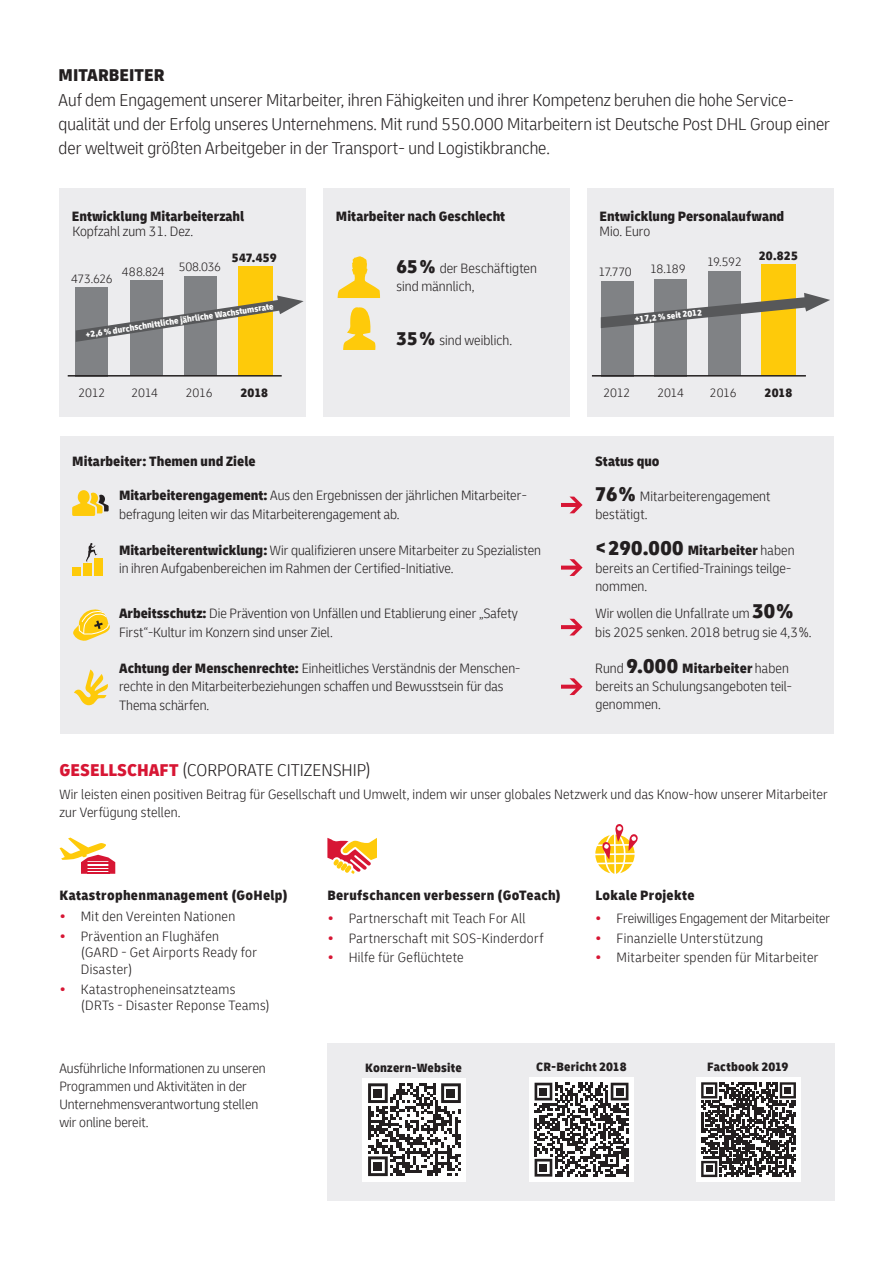
<style>
.page{position:relative;width:893px;height:1263px;background:#fff}
.page>*{position:absolute;margin:0;border:0;box-sizing:border-box;transform-origin:0 0}
.t1{font:300 condensed 18px/24.3px "Delivery";color:#231f20}
.t2{font:900 condensed 18px "Delivery";color:#231f20}
.t3{font:300 condensed 14.25px/18.3px "Delivery";color:#231f20}
.t4{font:300 condensed 14.25px/16.2px "Delivery";letter-spacing:.025em;color:#231f20}
.t5{font:900 condensed 14.25px "Delivery";letter-spacing:.005em;color:#231f20}
.t6{font:900 condensed 14.25px "Delivery";letter-spacing:.025em;color:#231f20}
.t7{font:300 condensed 14.25px "Delivery";letter-spacing:.02em;color:#231f20}
.t8{font:300 condensed 12.75px "Delivery";letter-spacing:-.03em;color:#231f20}
.t9{font:900 condensed 12.75px "Delivery";letter-spacing:.015em;color:#231f20}
.t10{font:900 condensed 9px "Delivery";color:#fff}
.s1{font-weight:900;font-size:19.5px}
.s2{font-weight:900}
.s3{font-weight:900;font-size:21px}
.s4{font-weight:900;color:#d71634}
.s5{font-weight:700;font-stretch:normal;color:#d71634}
</style>
<div class="page">
<div style="left:60px;top:437px;width:773px;height:297px;background:#ececee"></div>
<div style="left:327px;top:1043px;width:508px;height:157px;background:#ececee"></div>
<div style="left:60px;top:189px;width:246px;height:228px;background:#ececee"></div>
<div style="left:587px;top:189px;width:246px;height:228px;background:#ececee"></div>
<div style="left:323px;top:189px;width:247px;height:228px;background:#ececee"></div>
<div style="left:130px;top:280px;width:32px;height:96px;background:#808285"></div>
<div style="left:184px;top:276px;width:33px;height:100px;background:#808285"></div>
<div style="left:238px;top:267px;width:34px;height:109px;background:#feca0a"></div>
<div style="left:76px;top:287px;width:32px;height:89px;background:#808285"></div>
<div style="left:655px;top:279px;width:32px;height:97px;background:#808285"></div>
<div style="left:601px;top:281px;width:32px;height:95px;background:#808285"></div>
<div style="left:708px;top:271px;width:33px;height:105px;background:#808285"></div>
<div style="left:761px;top:265px;width:34px;height:111px;background:#feca0a"></div>
<svg style="left:327px;top:838px;width:50px;height:36px"></svg>
<svg style="left:595px;top:824px;width:43px;height:50px"></svg>
<svg style="left:60px;top:837px;width:55px;height:37px"></svg>
<hr style="left:87px;top:869px;width:22px;height:2px;background:#d71634">
<hr style="left:87px;top:872px;width:22px;height:2px;background:#d71634">
<svg style="left:72px;top:490px;width:37px;height:26px"></svg>
<svg style="left:73px;top:609px;width:37px;height:32px"></svg>
<svg style="left:74px;top:669px;width:34px;height:36px"></svg>
<svg style="left:343px;top:307px;width:33px;height:43px"></svg>
<svg style="left:337px;top:256px;width:43px;height:42px"></svg>
<div style="left:72px;top:567px;width:8px;height:8px;background:#feca0a"></div>
<div style="left:83px;top:563px;width:8px;height:12px;background:#feca0a"></div>
<div style="left:94px;top:558px;width:8px;height:17px;background:#feca0a"></div>
<svg style="left:86px;top:543px;width:11px;height:19px"></svg>
<div style="left:362px;top:1078px;width:104px;height:104px;background:#fff"></div>
<svg style="left:368px;top:1083px;width:93px;height:93px"></svg>
<div style="left:374px;top:1089px;width:8px;height:8px;background:#231f20"></div>
<div style="left:447px;top:1089px;width:8px;height:8px;background:#231f20"></div>
<div style="left:374px;top:1162px;width:8px;height:8px;background:#231f20"></div>
<div style="left:529px;top:1078px;width:105px;height:104px;background:#fff"></div>
<svg style="left:535px;top:1083px;width:93px;height:93px"></svg>
<div style="left:540px;top:1088px;width:7px;height:7px;background:#231f20"></div>
<div style="left:616px;top:1088px;width:7px;height:7px;background:#231f20"></div>
<div style="left:540px;top:1164px;width:7px;height:7px;background:#231f20"></div>
<div style="left:696px;top:1078px;width:105px;height:104px;background:#fff"></div>
<svg style="left:701px;top:1082px;width:95px;height:95px"></svg>
<div style="left:706px;top:1087px;width:7px;height:7px;background:#231f20"></div>
<div style="left:784px;top:1087px;width:7px;height:7px;background:#231f20"></div>
<div style="left:706px;top:1165px;width:7px;height:7px;background:#231f20"></div>
<hr style="left:68px;top:375px;width:214px;height:2px;background:#231f20">
<hr style="left:592px;top:375px;width:214px;height:2px;background:#231f20">
<svg style="left:601px;top:293px;width:229px;height:35px"></svg>
<svg style="left:76px;top:296px;width:228px;height:46px"></svg>
<svg style="left:561px;top:497px;width:22px;height:16px"></svg>
<svg style="left:561px;top:559px;width:22px;height:17px"></svg>
<svg style="left:561px;top:619px;width:22px;height:16px"></svg>
<svg style="left:561px;top:678px;width:22px;height:17px"></svg>
<p class="t2" style="left:59px;top:64px;width:107px">MITARBEITER</p>
<p class="t1" style="left:59px;top:87px;width:773px">Auf dem Engagement unserer Mitarbeiter, ihren Fähigkeiten und ihrer Kompetenz beruhen die hohe Service&shy;qualität und der Erfolg unseres Unternehmens. Mit rund 550.000 Mitarbeitern ist Deutsche Post DHL Group einer der weltweit größten Arbeitgeber in der Transport- und Logistikbranche.</p>
<p class="t5" style="left:72px;top:207px;width:174px">Entwicklung Mitarbeiterzahl</p>
<p class="t3" style="left:73px;top:222px;width:122px">Kopfzahl zum 31. Dez.</p>
<p class="t5" style="left:336px;top:207px;width:171px">Mitarbeiter nach Geschlecht</p>
<p class="t5" style="left:600px;top:207px;width:186px">Entwicklung Personalaufwand</p>
<p class="t3" style="left:600px;top:222px;width:52px">Mio. Euro</p>
<p class="t8" style="left:71px;top:271px;width:43px">473.626</p>
<p class="t8" style="left:122px;top:262px;width:101px">488.824 508.036</p>
<p class="t9" style="left:232px;top:249px;width:46px">547.459</p>
<p class="t10" style="left:85px;top:330px;width:192px;rotate:-9deg">+2,6 % durchschnittliche jährliche Wachstumsrate</p>
<p class="t3" style="left:396px;top:259px;width:142px"><span class="s1">65 %</span> der Beschäftigten sind männlich,</p>
<p class="t3" style="left:396px;top:331px;width:117px"><span class="s1">35 %</span> sind weiblich.</p>
<p class="t8" style="left:598px;top:264px;width:35px">17.770</p>
<p class="t8" style="left:650px;top:261px;width:37px">18.189</p>
<p class="t8" style="left:707px;top:254px;width:36px">19.592</p>
<p class="t10" style="left:634px;top:314px;width:69px;rotate:-6deg">+17,2 % seit 2012</p>
<p class="t9" style="left:759px;top:247px;width:41px">20.825</p>
<p class="t8" style="left:78px;top:385px;width:28px">2012</p>
<p class="t8" style="left:131px;top:385px;width:28px">2014</p>
<p class="t8" style="left:186px;top:385px;width:28px">2016</p>
<p class="t9" style="left:240px;top:385px;width:29px">2018</p>
<p class="t8" style="left:604px;top:385px;width:28px">2012</p>
<p class="t8" style="left:657px;top:385px;width:28px">2014</p>
<p class="t8" style="left:710px;top:385px;width:28px">2016</p>
<p class="t9" style="left:765px;top:384px;width:29px">2018</p>
<p class="t5" style="left:72px;top:452px;width:185px">Mitarbeiter: Themen und Ziele</p>
<p class="t3" style="left:119px;top:486px;width:408px"><span class="s2">Mitarbeiterengagement:</span> Aus den Ergebnissen der jährlichen Mitarbeiter&shy;befragung leiten wir das Mitarbeiterengagement ab.</p>
<p class="t3" style="left:119px;top:541px;width:424px"><span class="s2">Mitarbeiterentwicklung:</span> Wir qualifizieren unsere Mitarbeiter zu Spezialisten in ihren Aufgabenbereichen im Rahmen der Certified-Initiative.</p>
<p class="t3" style="left:119px;top:604px;width:400px"><span class="s2">Arbeitsschutz:</span> Die Prävention von Unfällen und Etablierung einer „Safety<br>First“-Kultur im Konzern sind unser Ziel.</p>
<p class="t3" style="left:119px;top:659px;width:403px"><span class="s2">Achtung der Menschenrechte:</span> Einheitliches Verständnis der Menschen&shy;rechte in den Mitarbeiterbeziehungen schaffen und Bewusstsein für das<br>Thema schärfen.</p>
<p class="t5" style="left:595px;top:452px;width:66px">Status quo</p>
<p class="t3" style="left:595px;top:487px;width:177px"><span class="s3">76 %</span> Mitarbeiterengagement bestätigt.</p>
<p class="t3" style="left:595px;top:541px;width:201px"><span class="s3">&lt; 290.000</span> <span class="s2">Mitarbeiter</span> haben bereits an Certified-Trainings teilge&shy;nommen.</p>
<p class="t3" style="left:595px;top:605px;width:218px">Wir wollen die Unfallrate um <span class="s3">30 % </span>bis 2025 senken. 2018 betrug sie 4,3 %.</p>
<p class="t3" style="left:595px;top:659px;width:197px">Rund <span class="s3">9.000</span> <span class="s2">Mitarbeiter</span> haben bereits an Schulungsangeboten teil&shy;genommen.</p>
<p class="t1" style="left:60px;top:758px;width:313px"><span class="s4">GESELLSCHAFT</span> (CORPORATE CITIZENSHIP)</p>
<p class="t3" style="left:60px;top:785px;width:770px">Wir leisten einen positiven Beitrag für Gesellschaft und Umwelt, indem wir unser globales Netzwerk und das Know-how unserer Mitarbeiter zur Verfügung stellen.</p>
<p class="t6" style="left:60px;top:886px;width:230px">Katastrophenmanagement (GoHelp)</p>
<p class="t7" style="left:60px;top:908px;width:177px"><span class="s5">•</span> Mit den Vereinten Nationen</p>
<p class="t4" style="left:81px;top:928px;width:178px;text-indent:-21px"><span class="s5">•</span> Prävention an Flughäfen (GARD - Get Airports Ready for<br>Disaster)</p>
<p class="t4" style="left:81px;top:981px;width:191px;text-indent:-21px"><span class="s5">•</span> Katastropheneinsatzteams (DRTs - Disaster Reponse Teams)</p>
<p class="t5" style="left:327px;top:886px;width:235px">Berufschancen verbessern (GoTeach)</p>
<p class="t4" style="left:327px;top:910px;width:200px"><span class="s5">•</span> Partnerschaft mit Teach For All</p>
<p class="t4" style="left:327px;top:930px;width:218px"><span class="s5">•</span> Partnerschaft mit SOS-Kinderdorf</p>
<p class="t4" style="left:327px;top:949px;width:138px"><span class="s5">•</span> Hilfe für Geflüchtete</p>
<p class="t5" style="left:595px;top:886px;width:101px">Lokale Projekte</p>
<p class="t3" style="left:595px;top:909px;width:236px"><span class="s5">•</span> Freiwilliges Engagement der Mitarbeiter</p>
<p class="t4" style="left:595px;top:930px;width:169px"><span class="s5">•</span> Finanzielle Unterstützung</p>
<p class="t4" style="left:595px;top:949px;width:225px"><span class="s5">•</span> Mitarbeiter spenden für Mitarbeiter</p>
<p class="t3" style="left:60px;top:1059px;width:208px">Ausführliche Informationen zu unseren<br>Programmen und Aktivitäten in der<br>Unternehmensverantwortung stellen wir online bereit.</p>
<p class="t9" style="left:365px;top:1059px;width:98px">Konzern-Website</p>
<p class="t9" style="left:536px;top:1059px;width:92px">CR-Bericht 2018</p>
<p class="t9" style="left:707px;top:1059px;width:83px">Factbook 2019</p>
</div>
